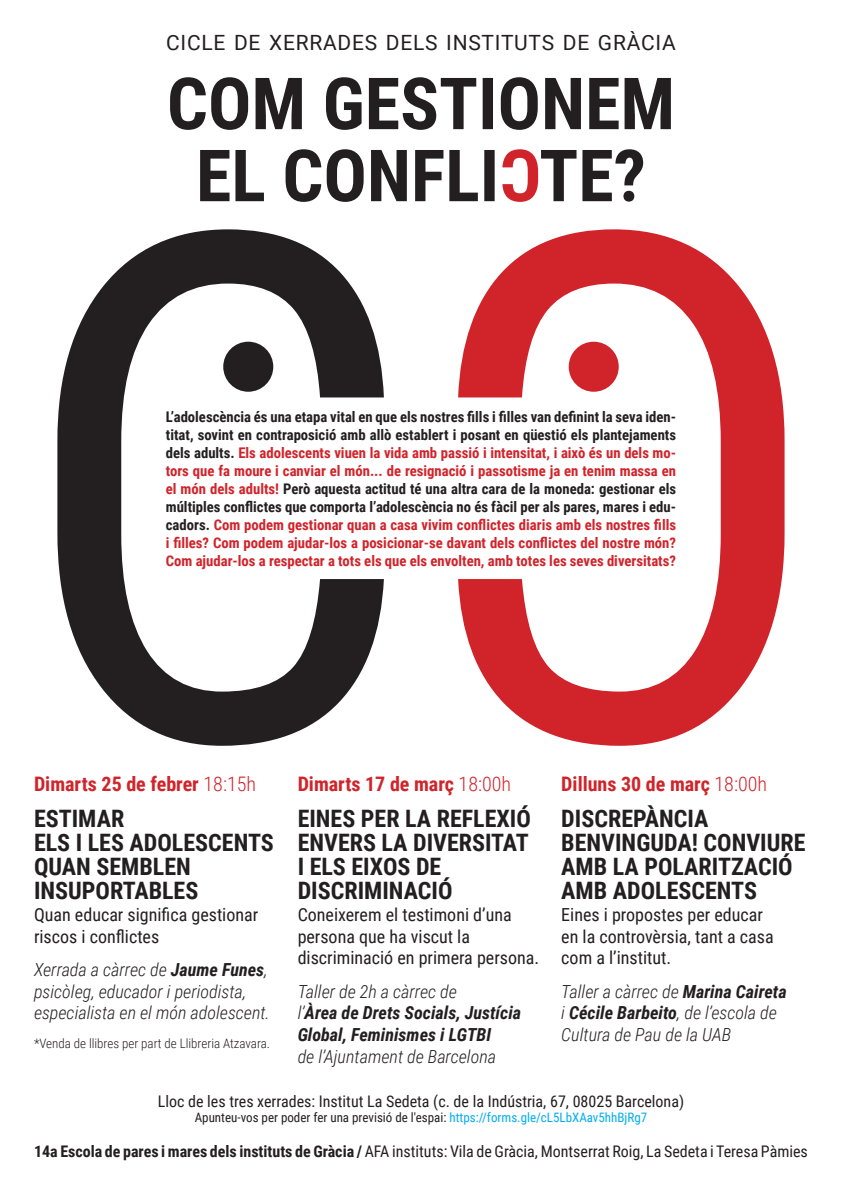
<style>
.page{position:relative;width:842px;height:1191px;background:#fff}
.page>*{position:absolute;margin:0;border:0;box-sizing:border-box;transform-origin:0 0}
.t1{font:700 24px/24px "Roboto Condensed";color:#231f20}
.t2{font:21px "Roboto";letter-spacing:.035em;color:#231f20}
.t3{font:700 20px "Roboto Condensed";color:#d1232a}
.t4{font:18px/21.6px "Roboto Condensed";color:#231f20}
.t5{font:italic 300 18px/21.6px "Roboto Condensed";color:#231f20}
.t6{font:italic 700 18px/21.6px "Roboto Condensed";color:#231f20}
.t7{font:16px "Roboto Condensed";color:#231f20}
.t8{font:700 14.7px/18px "Roboto Condensed";color:#d1232a;text-align:justify}
.t9{font:13px "Roboto Condensed";color:#231f20}
.t10{font:300 13px "Roboto Condensed";color:#231f20}
.s1{color:#231f20}
.s2{font-weight:300}
.s3{font-weight:700}
.s4{color:#00aeef}
</style>
<div class="page">
<svg style="left:170px;top:77px;width:501px;height:53px"></svg>
<svg style="left:200px;top:149px;width:443px;height:53px"></svg>
<svg style="left:57px;top:229px;width:327px;height:517px"></svg>
<svg style="left:458px;top:229px;width:326px;height:517px"></svg>
<div style="left:223px;top:342px;width:50px;height:50px;background:#231f20;border-radius:50%"></div>
<div style="left:569px;top:342px;width:50px;height:50px;background:#d1232a;border-radius:50%"></div>
<h2 class="t2" style="left:166px;top:28px;width:511px">CICLE DE XERRADES DELS INSTITUTS DE GRÀCIA</h2>
<p class="t8" style="left:166px;top:407px;width:512px"><span class="s1">L’adolescència és una etapa vital en que els nostres fills i filles van definint la seva iden&shy;titat, sovint en contraposició amb allò establert i posant en qüestió els plantejaments dels adults.</span> Els adolescents viuen la vida amb passió i intensitat, i això és un dels mo&shy;tors que fa moure i canviar el món... de resignació i passotisme ja en tenim massa en el món dels adults! <span class="s1">Però aquesta actitud té una altra cara de la moneda: gestionar els múltiples conflictes que comporta l’adolescència no és fàcil per als pares, mares i edu&shy;cadors.</span> Com podem gestionar quan a casa vivim conflictes diaris amb els nostres fills i filles? Com podem ajudar-los a posicionar-se davant dels conflictes del nostre món?<br>Com ajudar-los a respectar a tots els que els envolten, amb totes les seves diversitats?</p>
<h3 class="t3" style="left:34px;top:770px;width:224px">Dimarts 25 de febrer <span class="s2">18:15h</span></h3>
<h1 class="t1" style="left:34px;top:806px;width:241px">ESTIMAR<br>ELS I LES ADOLESCENTS<br>QUAN SEMBLEN<br>INSUPORTABLES</h1>
<p class="t4" style="left:34px;top:903px;width:226px">Quan educar significa gestionar riscos i conflictes</p>
<p class="t5" style="left:34px;top:958px;width:237px">Xerrada a càrrec de <span class="s3">Jaume Funes</span>, psicòleg, educador i periodista, especialista en el món adolescent.</p>
<p class="t10" style="left:34px;top:1034px;width:237px">*Venda de llibres per part de Llibreria Atzavara.</p>
<h3 class="t3" style="left:298px;top:770px;width:215px">Dimarts 17 de març <span class="s2">18:00h</span></h3>
<h1 class="t1" style="left:298px;top:806px;width:235px">EINES PER LA REFLEXIÓ<br>ENVERS LA DIVERSITAT<br>I ELS EIXOS DE<br>DISCRIMINACIÓ</h1>
<p class="t4" style="left:298px;top:903px;width:243px">Coneixerem el testimoni d’una persona que ha viscut la discriminació en primera persona.</p>
<p class="t6" style="left:298px;top:980px;width:225px"><span class="s2">Taller de 2h a càrrec de<br>l’</span>Àrea de Drets Socials, Justícia<br>Global, Feminismes i LGTBI</p>
<p class="t5" style="left:298px;top:1044px;width:200px">de l’Ajuntament de Barcelona</p>
<h3 class="t3" style="left:561px;top:770px;width:207px">Dilluns 30 de març <span class="s2">18:00h</span></h3>
<h1 class="t1" style="left:561px;top:806px;width:246px">DISCREPÀNCIA<br>BENVINGUDA! CONVIURE<br>AMB LA POLARITZACIÓ<br>AMB ADOLESCENTS</h1>
<p class="t4" style="left:561px;top:903px;width:214px">Eines i propostes per educar en la controvèrsia, tant a casa com a l’institut.</p>
<p class="t5" style="left:561px;top:980px;width:227px">Taller a càrrec de <span class="s3">Marina Caireta </span>i <span class="s3">Cécile Barbeito</span>, de l’escola de<br>Cultura de Pau de la UAB</p>
<p class="t7" style="left:158px;top:1089px;width:528px">Lloc de les tres xerrades: Institut La Sedeta (c. de la Indústria, 67, 08025 Barcelona)</p>
<p class="t9" style="left:195px;top:1108px;width:454px">Apunteu-vos per poder fer una previsió de l'espai: <span class="s4">https://forms.gle/cL5LbXAav5hhBjRg7</span></p>
<p class="t7" style="left:34px;top:1140px;width:775px"><span class="s3">14a Escola de pares i mares dels instituts de Gràcia /</span> AFA instituts: Vila de Gràcia, Montserrat Roig, La Sedeta i Teresa Pàmies</p>
</div>
